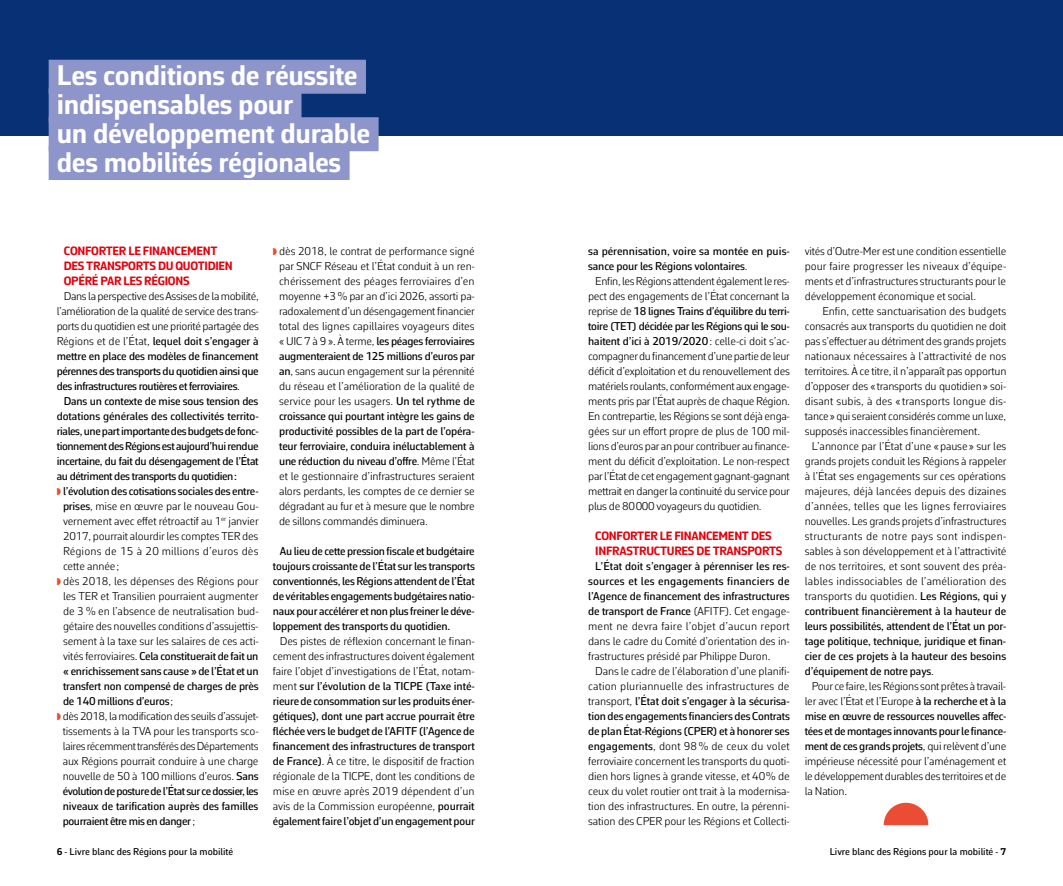
<style>
.page{position:relative;width:1063px;height:886px;background:#fff}
.page>*{position:absolute;margin:0;border:0;box-sizing:border-box;transform-origin:0 0}
.t1{font:700 28.75px/28.8px "Corbeau Pro";letter-spacing:-.01em;color:#fff}
.t2{font:700 12.25px/15px "Corbeau Pro";letter-spacing:-.025em;color:#e3000b}
.t3{font:300 11.5px/15px "Corbeau Pro";letter-spacing:-.015em;color:#000;text-align:justify}
.t4{font:500 11.5px/15px "Corbeau Pro";letter-spacing:-.02em;color:#000;text-align:justify}
.t5{font:300 11.5px "Corbeau Pro";letter-spacing:-.035em;color:#000}
.t6{font:500 11.5px/15px "Corbeau Pro";color:#000}
.t7{font:300 11.5px "Corbeau Pro";letter-spacing:.01em;color:#000}
.t8{font:500 10px "Corbeau Pro";color:#000}
.s1{font-weight:500}
.s2{color:#ea4d33}
.s3{font-weight:300}
.s4{font-weight:700}
</style>
<div class="page">
<div style="left:531px;top:0;width:532px;height:135px;background:#083074"></div>
<div style="left:0;top:0;width:531px;height:135px;background:#083074"></div>
<div style="left:49px;top:60px;width:317px;height:34px;background:#8e95ca"></div>
<div style="left:49px;top:88px;width:253px;height:34px;background:#8e95ca"></div>
<div style="left:49px;top:117px;width:330px;height:34px;background:#8e95ca"></div>
<div style="left:49px;top:146px;width:301px;height:34px;background:#8e95ca"></div>
<svg style="left:884px;top:803px;width:44px;height:22px"></svg>
<h1 class="t1" style="left:57px;top:61px;width:315px">LES CONDITIONS DE RÉUSSITE<br>INDISPENSABLES POUR<br>UN DÉVELOPPEMENT DURABLE<br>DES MOBILITÉS RÉGIONALES</h1>
<p class="t2" style="left:64px;top:243px;width:171px">CONFORTER LE FINANCEMENT<br>DES TRANSPORTS DU QUOTIDIEN<br>OPÉRÉ PAR LES RÉGIONS</p>
<p class="t3" style="left:57px;top:288px;width:204px;text-indent:7px">Dans la perspective des Assises de la mobilité, l’amélioration de la qualité de service des trans&shy;ports du quotidien est une priorité partagée des Régions et de l’État, <span class="s1">lequel doit s’engager à mettre en place des modèles de financement pérennes des transports du quotidien ainsi que des infrastructures routières et ferroviaires</span>.</p>
<p class="t4" style="left:64px;top:393px;width:196px">Dans un contexte de mise sous tension des</p>
<p class="t4" style="left:57px;top:408px;width:203px">dotations générales des collectivités territo-</p>
<p class="t4" style="left:57px;top:423px;width:203px">riales, une part importante des budgets de fonc-</p>
<p class="t4" style="left:57px;top:438px;width:203px">tionnement des Régions est aujourd’hui rendue</p>
<p class="t4" style="left:57px;top:453px;width:204px">incertaine, du fait du désengagement de l’État</p>
<p class="t4" style="left:57px;top:468px;width:182px">au détriment des transports du quotidien:</p>
<p class="t4" style="left:57px;top:483px;width:203px"><span class="s2">◗</span> l’évolution des cotisations sociales des entre-</p>
<p class="t3" style="left:63px;top:498px;width:197px"><span class="s1">prises</span>, mise en œuvre par le nouveau Gou-</p>
<p class="t3" style="left:63px;top:513px;width:197px">vernement avec effet rétroactif au 1<sup>er</sup> janvier</p>
<p class="t3" style="left:63px;top:528px;width:197px">2017, pourrait alourdir les comptes TER des</p>
<p class="t7" style="left:63px;top:543px;width:197px">Régions de 15 à 20 millions d’euros dès</p>
<p class="t3" style="left:63px;top:558px;width:58px">cette année;</p>
<p class="t3" style="left:57px;top:573px;width:203px"><span class="s2">◗</span> dès 2018, les dépenses des Régions pour</p>
<p class="t3" style="left:63px;top:588px;width:197px">les TER et Transilien pourraient augmenter</p>
<p class="t3" style="left:63px;top:603px;width:197px">de 3 % en l’absence de neutralisation bud-</p>
<p class="t3" style="left:63px;top:618px;width:197px">gétaire des nouvelles conditions d’assujettis-</p>
<p class="t3" style="left:63px;top:633px;width:197px">sement à la taxe sur les salaires de ces acti-</p>
<p class="t4" style="left:63px;top:648px;width:197px"><span class="s3">vités ferroviaires.</span> Cela constituerait de fait un</p>
<p class="t4" style="left:63px;top:663px;width:197px">« enrichissement sans cause » de l’État et un</p>
<p class="t4" style="left:63px;top:678px;width:197px">transfert non compensé de charges de près</p>
<p class="t4" style="left:63px;top:693px;width:112px">de 140 millions d’euros<span class="s3">;</span></p>
<p class="t5" style="left:57px;top:708px;width:203px"><span class="s2">◗</span> dès 2018, la modification des seuils d’assujet-</p>
<p class="t3" style="left:63px;top:723px;width:197px">tissements à la TVA pour les transports sco-</p>
<p class="t5" style="left:63px;top:738px;width:197px">laires récemment transférés des Départements</p>
<p class="t3" style="left:63px;top:753px;width:197px">aux Régions pourrait conduire à une charge</p>
<p class="t3" style="left:63px;top:768px;width:197px">nouvelle de 50 à 100 millions d’euros. <span class="s1">Sans</span></p>
<p class="t4" style="left:63px;top:783px;width:197px">évolution de posture de l’État sur ce dossier, les</p>
<p class="t4" style="left:63px;top:798px;width:197px">niveaux de tarification auprès des familles</p>
<p class="t4" style="left:63px;top:813px;width:134px">pourraient être mis en danger <span class="s3">;</span></p>
<p class="t3" style="left:279px;top:243px;width:197px;text-indent:-6px"><span class="s2">◗</span> dès 2018, le contrat de performance signé par SNCF Réseau et l’État conduit à un ren&shy;chérissement des péages ferroviaires d’en moyenne +3 % par an d’ici 2026, assorti pa&shy;radoxalement d’un désengagement financier total des lignes capillaires voyageurs dites « UIC 7 à 9 ». À terme, <span class="s1">les péages ferroviaires augmenteraient de 125 millions d’euros par an</span>, sans aucun engagement sur la pérennité du réseau et l’amélioration de la qualité de service pour les usagers. <span class="s1">Un tel rythme de croissance qui pourtant intègre les gains de productivité possibles de la part de l’opéra&shy;teur ferroviaire, conduira inéluctablement à une réduction du niveau d’offre</span>. Même l’État et le gestionnaire d’infrastructures seraient alors perdants, les comptes de ce dernier se dégradant au fur et à mesure que le nombre de sillons commandés diminuera.</p>
<p class="t4" style="left:273px;top:543px;width:204px;text-indent:7px">Au lieu de cette pression fiscale et budgétaire toujours croissante de l’État sur les transports conventionnés, les Régions attendent de l’État de véritables engagements budgétaires natio&shy;naux pour accélérer et non plus freiner le déve&shy;loppement des transports du quotidien.</p>
<p class="t3" style="left:273px;top:633px;width:204px;text-indent:7px">Des pistes de réflexion concernant le finan&shy;cement des infrastructures doivent également faire l’objet d’investigations de l’État, notam&shy;ment <span class="s1">sur l’évolution de la TICPE (Taxe inté&shy;rieure de consommation sur les produits éner&shy;gétiques), dont une part accrue pourrait être fléchée vers le budget de l’AFITF (l’Agence de financement des infrastructures de transport de France)</span>. À ce titre, le dispositif de fraction régionale de la TICPE, dont les conditions de mise en œuvre après 2019 dépendent d’un avis de la Commission européenne, <span class="s1">pourrait également faire l’objet d’un engagement pour</span></p>
<p class="t6" style="left:588px;top:243px;width:203px">sa pérennisation, voire sa montée en puis&shy;sance pour les Régions volontaires<span class="s3">.</span></p>
<p class="t3" style="left:588px;top:273px;width:203px;text-indent:7px">Enfin, les Régions attendent également le res&shy;pect des engagements de l’État concernant la reprise de <span class="s1">18 lignes Trains d’équilibre du terri&shy;toire (TET) décidée par les Régions qui le sou&shy;haitent d’ici à 2019/2020</span>: celle-ci doit s’ac&shy;compagner du financement d’une partie de leur déficit d’exploitation et du renouvellement des matériels roulants, conformément aux engage&shy;ments pris par l’État auprès de chaque Région.<br>En contrepartie, les Régions se sont déjà enga&shy;gées sur un effort propre de plus de 100 mil&shy;lions d’euros par an pour contribuer au finance&shy;ment du déficit d’exploitation. Le non-respect par l’État de cet engagement gagnant-gagnant mettrait en danger la continuité du service pour plus de 80000 voyageurs du quotidien.</p>
<p class="t2" style="left:595px;top:528px;width:189px">CONFORTER LE FINANCEMENT DES<br>INFRASTRUCTURES DE TRANSPORTS</p>
<p class="t4" style="left:588px;top:558px;width:203px;text-indent:7px">L’État doit s’engager à pérenniser les res&shy;sources et les engagements financiers de l’Agence de financement des infrastructures de transport de France <span class="s3">(AFITF). Cet engage&shy;ment ne devra faire l’objet d’aucun report dans le cadre du Comité d’orientation des in&shy;frastructures présidé par Philippe Duron.</span></p>
<p class="t3" style="left:588px;top:663px;width:203px;text-indent:7px">Dans le cadre de l’élaboration d’une planifi&shy;cation pluriannuelle des infrastructures de transport, <span class="s1">l’État doit s’engager à la sécurisa&shy;tion des engagements financiers des Contrats de plan État-Régions (CPER) et à honorer ses engagements</span>, dont 98 % de ceux du volet ferroviaire concernent les transports du quoti&shy;dien hors lignes à grande vitesse, et 40% de ceux du volet routier ont trait à la modernisa&shy;tion des infrastructures. En outre, la pérenni&shy;sation des CPER pour les Régions et Collecti-</p>
<p class="t3" style="left:805px;top:243px;width:203px">vités d’Outre-Mer est une condition essentielle pour faire progresser les niveaux d’équipe&shy;ments et d’infrastructures structurants pour le développement économique et social.</p>
<p class="t3" style="left:805px;top:303px;width:203px;text-indent:18px">Enfin, cette sanctuarisation des budgets consacrés aux transports du quotidien ne doit pas s’effectuer au détriment des grands projets nationaux nécessaires à l’attractivité de nos territoires. À ce titre, il n’apparaît pas opportun d’opposer des «transports du quotidien» soi&shy;disant subis, à des « transports longue dis&shy;tance» qui seraient considérés comme un luxe, supposés inaccessibles financièrement.</p>
<p class="t3" style="left:805px;top:438px;width:203px;text-indent:7px">L’annonce par l’État d’une «pause» sur les grands projets conduit les Régions à rappeler à l’État ses engagements sur ces opérations majeures, déjà lancées depuis des dizaines d’années, telles que les lignes ferroviaires nouvelles. Les grands projets d’infrastructures structurants de notre pays sont indispen&shy;sables à son développement et à l’attractivité de nos territoires, et sont souvent des préa&shy;lables indissociables de l’amélioration des transports du quotidien. <span class="s1">Les Régions, qui y contribuent financièrement à la hauteur de leurs possibilités, attendent de l’État un por&shy;tage politique, technique, juridique et finan&shy;cier de ces projets à la hauteur des besoins d’équipement de notre pays</span>.</p>
<p class="t3" style="left:805px;top:678px;width:203px;text-indent:7px">Pour ce faire, les Régions sont prêtes à travail&shy;ler avec l’État et l’Europe <span class="s1">à la recherche et à la mise en œuvre de ressources nouvelles affec&shy;tées et de montages innovants pour le finance&shy;ment de ces grands projets</span>, qui relèvent d’une impérieuse nécessité pour l’aménagement et le développement durables des territoires et de la Nation.</p>
<p class="t8" style="left:57px;top:845px;width:178px"><span class="s4">6</span> - Livre blanc des Régions pour la mobilité</p>
<p class="t8" style="left:830px;top:845px;width:178px">Livre blanc des Régions pour la mobilité - <span class="s4">7</span></p>
</div>
